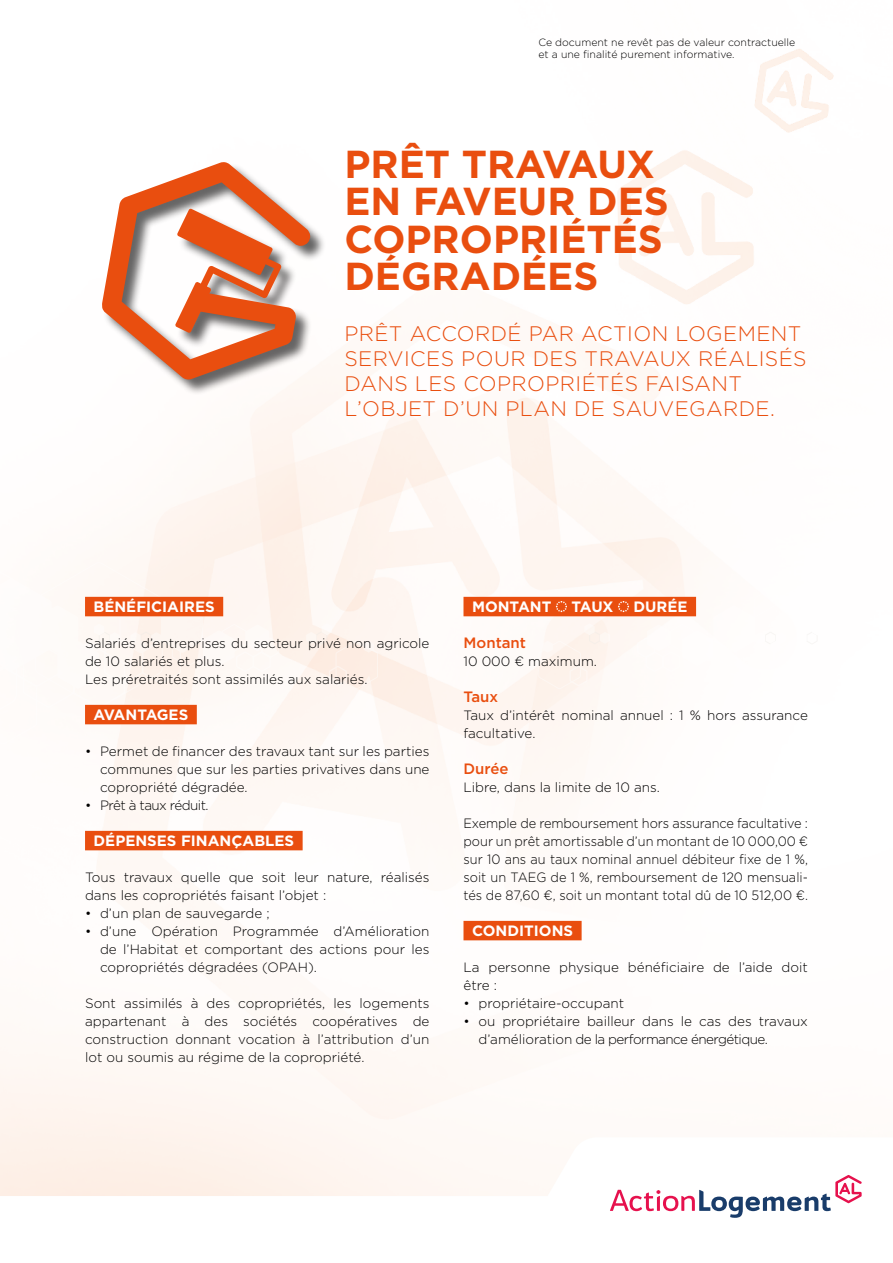
<style>
.page{position:relative;width:893px;height:1263px;background:#fff}
.page>*{position:absolute;margin:0;border:0;box-sizing:border-box;transform-origin:0 0}
.t1{font:700 39px/37.5px "Gotham";color:#e94e0f}
.t2{font:300 21px/25.2px "Gotham";letter-spacing:.02em;color:#e94e0f}
.t3{font:700 15px "Gotham";color:#fff}
.t4{font:500 15px "Gotham";color:#e94e0f}
.t5{font:700 15px "Gotham";letter-spacing:-.025em;color:#fff}
.t6{font:300 13.5px/18px "Gotham";color:#000}
.t7{font:300 13.5px/18px "Gotham";color:#000;text-align:justify;scale:.95 1}
.t8{font:300 13.5px "Gotham";letter-spacing:-.04em;color:#000}
.t9{font:300 10.5px/12px "Gotham";color:#000}
</style>
<div class="page">
<div style="left:103px;top:162px;width:224px;height:234px;background:#000;opacity:.6"></div>
<svg style="left:102px;top:162px;width:208px;height:218px"></svg>
<svg style="left:175px;top:208px;width:107px;height:125px"></svg>
<svg style="left:0;top:521px;width:348px;height:239px"></svg>
<svg style="left:0;top:561px;width:378px;height:148px"></svg>
<svg style="left:0;top:1137px;width:849px;height:59px;fill:#fef6f2"></svg>
<svg style="left:610px;top:1175px;width:252px;height:43px"></svg>
<svg style="left:568px;top:521px;width:155px;height:239px"></svg>
<div style="left:85px;top:597px;width:138px;height:19px;background:#e94e0f"></div>
<div style="left:85px;top:705px;width:112px;height:19px;background:#e94e0f"></div>
<div style="left:85px;top:831px;width:218px;height:19px;background:#e94e0f"></div>
<div style="left:463px;top:597px;width:233px;height:19px;background:#e94e0f"></div>
<div style="left:463px;top:921px;width:119px;height:19px;background:#e94e0f"></div>
<svg style="left:538px;top:561px;width:280px;height:148px"></svg>
<p class="t9" style="left:538px;top:36px;width:258px">Ce document ne revêt pas de valeur contractuelle et a une finalité purement informative.</p>
<h1 class="t1" style="left:344px;top:145px;width:326px">PRÊT TRAVAUX<br>EN FAVEUR DES<br>COPROPRIÉTÉS<br>DÉGRADÉES</h1>
<h2 class="t2" style="left:344px;top:320px;width:464px">PRÊT ACCORDÉ PAR ACTION LOGEMENT SERVICES POUR DES TRAVAUX RÉALISÉS DANS LES COPROPRIÉTÉS FAISANT L’OBJET D’UN PLAN DE SAUVEGARDE.</h2>
<p class="t3" style="left:94px;top:597px;width:123px">BÉNÉFICIAIRES</p>
<p class="t6" style="left:85px;top:634px;width:346px">Salariés d’entreprises du secteur privé non agricole de 10 salariés et plus.<br>Les préretraités sont assimilés aux salariés.</p>
<p class="t5" style="left:94px;top:705px;width:96px">AVANTAGES</p>
<p class="t6" style="left:100px;top:742px;width:331px;text-align:justify;text-indent:-15px">• Permet de financer des travaux tant sur les parties communes que sur les parties privatives dans une copropriété dégradée.</p>
<p class="t8" style="left:85px;top:797px;width:125px">• Prêt à taux réduit.</p>
<p class="t3" style="left:94px;top:831px;width:202px">DÉPENSES FINANÇABLES</p>
<p class="t6" style="left:85px;top:868px;width:346px">Tous travaux quelle que soit leur nature, réalisés dans les copropriétés faisant l’objet :</p>
<p class="t6" style="left:85px;top:904px;width:186px">• d’un plan de sauvegarde ;</p>
<p class="t6" style="left:100px;top:922px;width:331px;text-align:justify;text-indent:-15px">• d’une Opération Programmée d’Amélioration de l’Habitat et comportant des actions pour les copropriétés dégradées (OPAH).</p>
<p class="t6" style="left:85px;top:994px;width:346px;text-align:justify">Sont assimilés à des copropriétés, les logements appartenant à des sociétés coopératives de construction donnant vocation à l’attribution d’un lot ou soumis au régime de la copropriété.</p>
<p class="t3" style="left:472px;top:597px;width:81px">MONTANT</p>
<p class="t3" style="left:571px;top:597px;width:44px">TAUX</p>
<p class="t3" style="left:634px;top:597px;width:56px">DURÉE</p>
<p class="t4" style="left:463px;top:633px;width:64px">Montant</p>
<p class="t6" style="left:463px;top:652px;width:135px">10 000 € maximum.</p>
<p class="t4" style="left:463px;top:687px;width:36px">Taux</p>
<p class="t6" style="left:463px;top:706px;width:346px">Taux d’intérêt nominal annuel : 1 % hors assurance facultative.</p>
<p class="t4" style="left:463px;top:759px;width:47px">Durée</p>
<p class="t6" style="left:463px;top:778px;width:198px">Libre, dans la limite de 10 ans.</p>
<p class="t7" style="left:463px;top:814px;width:364px">Exemple de remboursement hors assurance facultative : pour un prêt amortissable d’un montant de 10 000,00 € sur 10 ans au taux nominal annuel débiteur fixe de 1 %, soit un TAEG de 1 %, remboursement de 120 mensuali&shy;tés de 87,60 €, soit un montant total dû de 10 512,00 €.</p>
<p class="t3" style="left:472px;top:921px;width:103px">CONDITIONS</p>
<p class="t6" style="left:463px;top:958px;width:346px">La personne physique bénéficiaire de l’aide doit être :</p>
<p class="t6" style="left:463px;top:994px;width:162px">• propriétaire-occupant</p>
<p class="t6" style="left:478px;top:1012px;width:331px;text-indent:-15px">• ou propriétaire bailleur dans le cas des travaux d’amélioration de la performance énergétique.</p>
</div>
